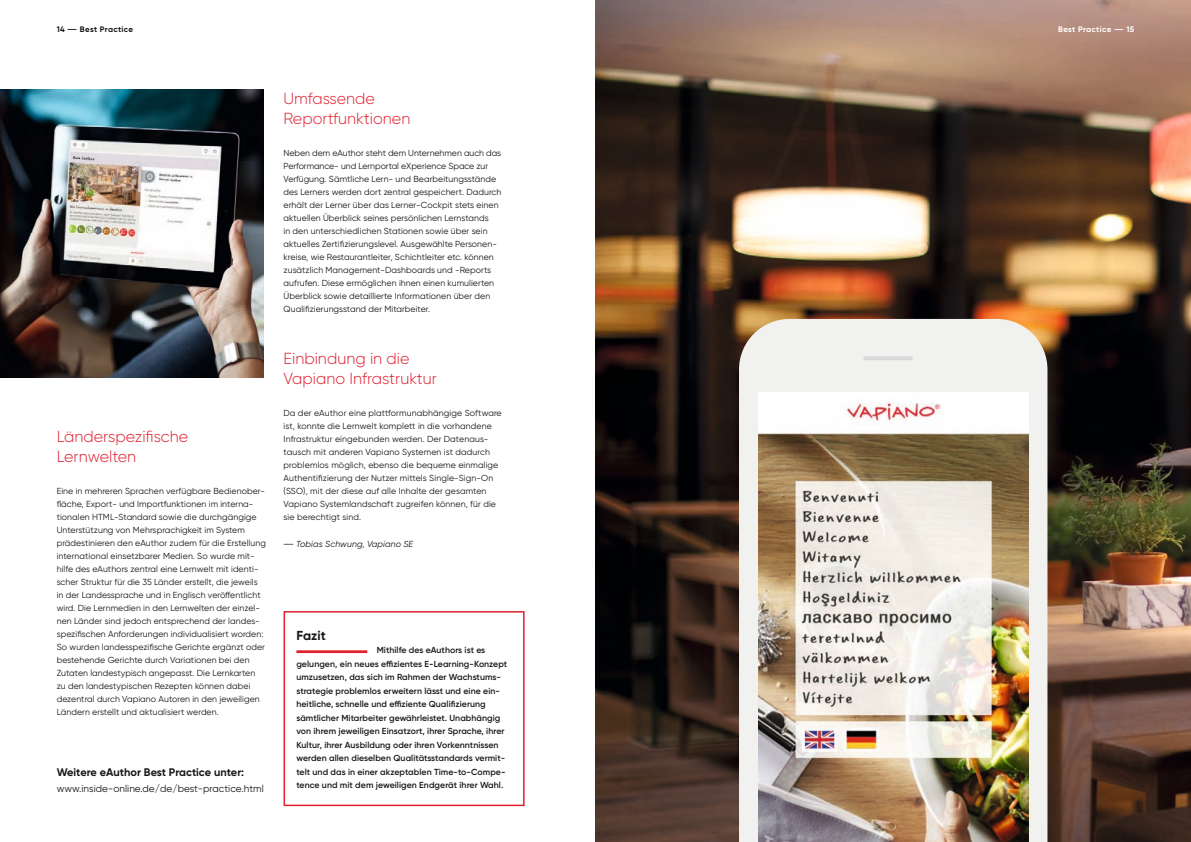
<style>
.page{position:relative;width:1191px;height:842px;background:#fff}
.page>*{position:absolute;margin:0;border:0;box-sizing:border-box;transform-origin:0 0}
.t1{font:300 16px/20px "Gilroy";color:#e01f2f}
.t2{font:700 13px "Gilroy";color:#151616}
.t3{font:700 11px "Gilroy";color:#151616}
.t4{font:10px "Gilroy";letter-spacing:.005em;color:#151616}
.t5{font:8.8px/13px "Gilroy";letter-spacing:.01em;color:#151616}
.t6{font:600 8.8px/13.5px "Gilroy";letter-spacing:.01em;color:#151616}
.t7{font:italic 8.8px "Gilroy";letter-spacing:.01em;color:#151616}
.t8{font:700 8px "Gilroy";letter-spacing:.04em;color:#151616}
.t9{font:700 8px "Gilroy";letter-spacing:.04em;color:#fff}
.s1{font-family:"Averta Std"}
.s2{font-family:"Averta Std";font-style:normal}
</style>
<div class="page">
<hr style="left:296px;top:650px;width:71px;height:3px;background:#e01f2f">
<div style="left:283px;top:611px;width:241px;height:195px;border:2px solid #e01f2f"></div>
<img style="left:0;top:90px;width:264px;height:287px">
<img style="left:595px;top:0;width:596px;height:842px">
<div style="left:739px;top:319px;width:308px;height:523px;background:#f1f1f0"></div>
<img style="left:758px;top:393px;width:270px;height:449px">
<hr style="left:863px;top:356px;width:50px;height:4px;background:#d9d9d9;border-radius:2px">
<p class="t8" style="left:57px;top:25px;width:78px">14 <span class="s1">―</span> Best Practice</p>
<h1 class="t1" style="left:57px;top:426px;width:133px">Länderspezifische<br>Lernwelten</h1>
<p class="t5" style="left:57px;top:484px;width:211px">Eine in mehreren Sprachen verfügbare Bedienober&shy;fläche, Export- und Importfunktionen im interna&shy;tionalen HTML-Standard sowie die durchgängige Unterstützung von Mehrsprachigkeit im System prädestinieren den eAuthor zudem für die Erstellung international einsetzbarer Medien. So wurde mit&shy;hilfe des eAuthors zentral eine Lernwelt mit identi&shy;scher Struktur für die 35 Länder erstellt, die jeweils in der Landessprache und in Englisch veröffentlicht wird. Die Lernmedien in den Lernwelten der einzel&shy;nen Länder sind jedoch entsprechend der landes&shy;spezifischen Anforderungen individualisiert worden:<br>So wurden landesspezifische Gerichte ergänzt oder bestehende Gerichte durch Variationen bei den Zutaten landestypisch angepasst. Die Lernkarten zu den landestypischen Rezepten können dabei dezentral durch Vapiano Autoren in den jeweiligen Ländern erstellt und aktualisiert werden.</p>
<p class="t3" style="left:57px;top:765px;width:189px">Weitere eAuthor Best Practice unter:</p>
<p class="t4" style="left:57px;top:782px;width:208px">www.inside-online.de/de/best-practice.html</p>
<h1 class="t1" style="left:283px;top:88px;width:128px">Umfassende<br>Reportfunktionen</h1>
<p class="t5" style="left:283px;top:146px;width:219px">Neben dem eAuthor steht dem Unternehmen auch das Performance- und Lernportal eXperience Space zur Verfügung. Sämtliche Lern- und Bearbeitungsstände des Lerners werden dort zentral gespeichert. Dadurch erhält der Lerner über das Lerner-Cockpit stets einen aktuellen Überblick seines persönlichen Lernstands<br>in den unterschiedlichen Stationen sowie über sein aktuelles Zertifizierungslevel. Ausgewählte Personen&shy;kreise, wie Restaurantleiter, Schichtleiter etc. können zusätzlich Management-Dashboards und -Reports aufrufen. Diese ermöglichen ihnen einen kumulierten Überblick sowie detaillierte Informationen über den Qualifizierungsstand der Mitarbeiter.</p>
<h1 class="t1" style="left:283px;top:348px;width:155px">Einbindung in die<br>Vapiano Infrastruktur</h1>
<p class="t5" style="left:283px;top:406px;width:220px">Da der eAuthor eine plattformunabhängige Software ist, konnte die Lernwelt komplett in die vorhandene Infra struktur eingebunden werden. Der Datenaus&shy;tausch mit anderen Vapiano Systemen ist dadurch problemlos möglich, ebenso die bequeme einmalige Authen ti fizierung der Nutzer mittels Single-Sign-On (SSO), mit der diese auf alle Inhalte der gesamten Vapiano Systemlandschaft zugreifen können, für die sie berechtigt sind.</p>
<p class="t7" style="left:283px;top:539px;width:131px"><span class="s2">―</span> Tobias Schwung, Vapiano SE</p>
<h2 class="t2" style="left:296px;top:627px;width:31px">Fazit</h2>
<p class="t6" style="left:296px;top:643px;width:212px;text-indent:80px">Mithilfe des eAuthors ist es gelungen, ein neues effizientes E-Learning-Konzept umzusetzen, das sich im Rahmen der Wachstums&shy;strategie problemlos erweitern lässt und eine ein&shy;heit liche, schnelle und effiziente Qualifizierung sämtlicher Mitarbeiter gewährleistet. Unabhängig von ihrem jeweiligen Einsatzort, ihrer Sprache, ihrer Kultur, ihrer Ausbildung oder ihren Vorkenntnissen werden allen dieselben Qualitätsstandards vermit&shy;telt und das in einer akzeptablen Time-to-Compe&shy;tence und mit dem jeweiligen Endgerät ihrer Wahl.</p>
<p class="t9" style="left:1058px;top:25px;width:78px">Best Practice <span class="s1">―</span> 15</p>
</div>
